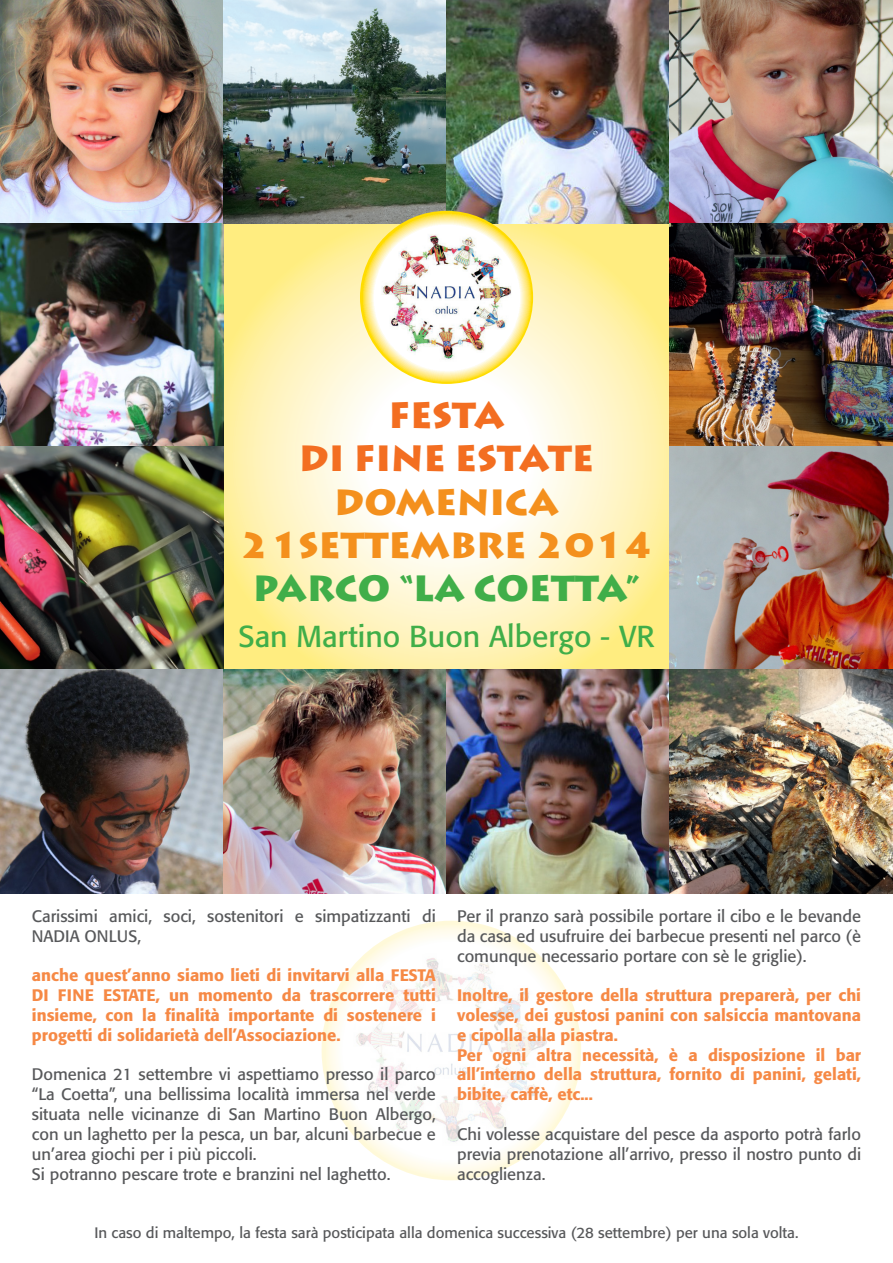
<style>
.page{position:relative;width:893px;height:1263px;background:#fff}
.page>*{position:absolute;margin:0;border:0;box-sizing:border-box;transform-origin:0 0}
.t1{font:900 36px "Lithos Pro";color:#f4901d}
.t2{font:900 36px "Lithos Pro";color:#f36e21}
.t3{font:900 36px "Lithos Pro";letter-spacing:-.005em;color:#40ae49}
.t4{font:30px "Formata";color:#40ae49}
.t5{font:16.5px/19.8px "Formata";color:#57585a;text-align:justify}
.t6{font:500 16.5px/19.8px "Formata";color:#f68945;text-align:justify}
.t7{font:15px "Formata";color:#57585a}
</style>
<div class="page">
<svg style="left:223px;top:223px;width:447px;height:447px"></svg>
<svg style="left:322px;top:921px;width:259px;height:259px"></svg>
<img style="left:353px;top:952px;width:196px;height:196px">
<img style="left:0;top:0;width:223px;height:893px">
<img style="left:223px;top:0;width:670px;height:223px">
<img style="left:223px;top:670px;width:447px;height:223px">
<img style="left:670px;top:223px;width:223px;height:670px">
<svg style="left:360px;top:211px;width:173px;height:173px"></svg>
<img style="left:381px;top:232px;width:131px;height:130px">
<p class="t2" style="left:388px;top:393px;width:118px">FESTA</p>
<p class="t2" style="left:299px;top:436px;width:297px">DI FINE ESTATE</p>
<p class="t1" style="left:334px;top:480px;width:226px">DOMENICA</p>
<p class="t1" style="left:240px;top:523px;width:415px">21SETTEMBRE 2014</p>
<p class="t3" style="left:253px;top:566px;width:389px">PARCO “LA COETTA”</p>
<p class="t4" style="left:238px;top:618px;width:418px">San Martino Buon Albergo - VR</p>
<p class="t5" style="left:32px;top:906px;width:405px">Carissimi amici, soci, sostenitori e simpatizzanti di<br>NADIA ONLUS,</p>
<p class="t6" style="left:32px;top:966px;width:405px">anche quest’anno siamo lieti di invitarvi alla FESTA DI FINE ESTATE, un momento da trascorrere tutti insieme, con la finalità importante di sostenere i progetti di solidarietà dell’Associazione.</p>
<p class="t5" style="left:32px;top:1065px;width:405px">Domenica 21 settembre vi aspettiamo presso il parco “La Coetta”, una bellissima località immersa nel verde situata nelle vicinanze di San Martino Buon Albergo, con un laghetto per la pesca, un bar, alcuni barbecue e un’area giochi per i più piccoli.</p>
<p class="t5" style="left:32px;top:1164px;width:360px">Si potranno pescare trote e branzini nel laghetto.</p>
<p class="t5" style="left:457px;top:906px;width:405px">Per il pranzo sarà possibile portare il cibo e le bevande da casa ed usufruire dei barbecue presenti nel parco (è comunque necessario portare con sè le griglie).</p>
<p class="t6" style="left:457px;top:985px;width:405px">Inoltre, il gestore della struttura preparerà, per chi volesse, dei gustosi panini con salsiccia mantovana e cipolla alla piastra.</p>
<p class="t6" style="left:457px;top:1045px;width:405px">Per ogni altra necessità, è a disposizione il bar all’interno della struttura, fornito di panini, gelati, bibite, caffè, etc...</p>
<p class="t5" style="left:457px;top:1124px;width:405px">Chi volesse acquistare del pesce da asporto potrà farlo previa prenotazione all’arrivo, presso il nostro punto di accoglienza.</p>
<p class="t7" style="left:94px;top:1223px;width:706px">In caso di maltempo, la festa sarà posticipata alla domenica successiva (28 settembre) per una sola volta.</p>
</div>
